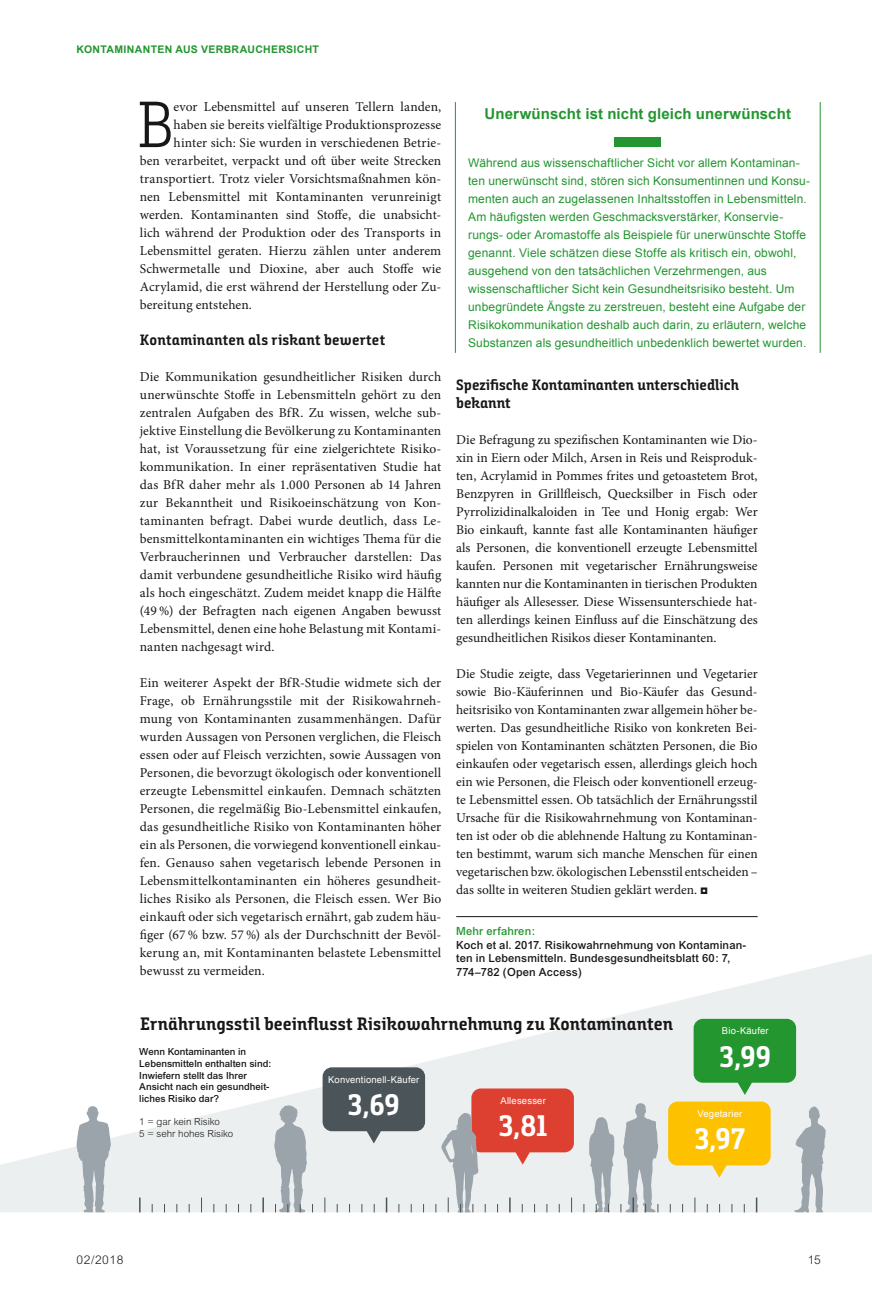
<style>
.page{position:relative;width:872px;height:1306px;background:#fff}
.page>*{position:absolute;margin:0;border:0;box-sizing:border-box;transform-origin:0 0}
.t1{font:65.1px "Bunday Slab Semi Light Up";color:#181716}
.t2{font:29.7px "Bunday Slab Bold Up";letter-spacing:.005em;color:#fff}
.t3{font:18px "Bunday Slab Bold Up";letter-spacing:.005em;color:#181716}
.t4{font:15px/18px "Bunday Slab Bold Up";color:#181716}
.t5{font:700 15px "Arial";letter-spacing:.01em;color:#239630}
.t6{font:13.5px/18px "Minion Pro";letter-spacing:.005em;color:#181716;text-align:justify}
.t7{font:12px/18px "Arial";letter-spacing:.01em;color:#239630}
.t8{font:300 12px "Arial";letter-spacing:.05em;color:#181716}
.t9{font:500 11.25px/13.5px "Arial";letter-spacing:.015em;color:#181716}
.t10{font:500 11.25px "Arial";letter-spacing:.015em;color:#239630}
.t11{font:700 10.5px "Arial";letter-spacing:.03em;color:#239630}
.t12{font:500 9.75px/11.7px "Arial";color:#181716}
.t13{font:300 9.75px/11.7px "Arial";color:#181716}
.t14{font:9.45px "Arial";letter-spacing:.02em;color:#fff}
.s1{font-family:"Arial";font-weight:900}
</style>
<div class="page">
<svg style="left:0;top:954px;width:872px;height:258px"></svg>
<svg style="left:76px;top:1106px;width:35px;height:106px;background:#bcc3c7"></svg>
<hr style="left:455px;top:102px;width:1px;height:50px;background:#239630">
<hr style="left:819px;top:102px;width:1px;height:50px;background:#239630">
<hr style="left:455px;top:152px;width:1px;height:201px;background:#239630">
<hr style="left:819px;top:152px;width:1px;height:201px;background:#239630">
<div style="left:614px;top:137px;width:47px;height:9px;background:#239630"></div>
<hr style="left:456px;top:916px;width:301px;height:1px;background:#181716">
<svg style="left:693px;top:1018px;width:103px;height:76px;background:#43a44f"></svg>
<svg style="left:668px;top:1101px;width:102px;height:76px;background:#fac825"></svg>
<svg style="left:322px;top:1067px;width:103px;height:76px;background:#656e71"></svg>
<svg style="left:794px;top:1106px;width:32px;height:106px;background:#c0c7ca"></svg>
<svg style="left:139px;top:1197px;width:2px;height:15px"></svg>
<svg style="left:201px;top:1197px;width:1px;height:15px"></svg>
<svg style="left:262px;top:1197px;width:2px;height:15px"></svg>
<svg style="left:274px;top:1105px;width:39px;height:107px;background:#bfc6c9"></svg>
<svg style="left:324px;top:1197px;width:1px;height:15px"></svg>
<svg style="left:386px;top:1197px;width:1px;height:15px"></svg>
<svg style="left:435px;top:1088px;width:139px;height:124px;background:#dca39f"></svg>
<svg style="left:583px;top:1117px;width:31px;height:95px;background:#bec5c9"></svg>
<svg style="left:620px;top:1103px;width:38px;height:109px;background:#bac1c5"></svg>
<svg style="left:694px;top:1197px;width:1px;height:15px"></svg>
<svg style="left:756px;top:1197px;width:1px;height:15px"></svg>
<p class="t11" style="left:77px;top:43px;width:244px">KONTAMINANTEN AUS VERBRAUCHERSICHT</p>
<h1 class="t1" style="left:137px;top:86px;width:38px">B</h1>
<p class="t6" style="left:173px;top:98px;width:269px">evor Lebensmittel auf unseren Tellern landen,</p>
<p class="t5" style="left:484px;top:104px;width:308px">Unerwünscht ist nicht gleich unerwünscht</p>
<p class="t7" style="left:468px;top:154px;width:343px">Während aus wissenschaftlicher Sicht vor allem Kontaminan&shy;ten unerwünscht sind, stören sich Konsumentinnen und Konsu&shy;menten auch an zugelassenen Inhaltsstoffen in Lebensmitteln.<br>Am häufigsten werden Geschmacksverstärker, Konservie&shy;rungs- oder Aromastoffe als Beispiele für unerwünschte Stoffe genannt. Viele schätzen diese Stoffe als kritisch ein, obwohl, ausgehend von den tatsächlichen Verzehrmengen, aus wissenschaftlicher Sicht kein Gesundheitsrisiko besteht. Um unbegründete Ängste zu zerstreuen, besteht eine Aufgabe der Risikokommunikation deshalb auch darin, zu erläutern, welche Substanzen als gesundheitlich unbedenklich bewertet wurden.</p>
<p class="t6" style="left:173px;top:116px;width:269px">haben sie bereits vielfältige Produktionsprozesse</p>
<p class="t6" style="left:173px;top:134px;width:269px">hinter sich: Sie wurden in verschiedenen Betrie-</p>
<p class="t6" style="left:140px;top:152px;width:303px">ben verarbeitet, verpackt und oft über weite Strecken</p>
<p class="t6" style="left:140px;top:170px;width:303px">transportiert. Trotz vieler Vorsichtsmaßnahmen kön-</p>
<p class="t6" style="left:140px;top:188px;width:303px">nen Lebensmittel mit Kontaminanten verunreinigt</p>
<p class="t6" style="left:140px;top:206px;width:303px">werden. Kontaminanten sind Stoffe, die unabsicht-</p>
<p class="t6" style="left:140px;top:224px;width:303px">lich während der Produktion oder des Transports in</p>
<p class="t6" style="left:140px;top:242px;width:303px">Lebensmittel geraten. Hierzu zählen unter anderem</p>
<p class="t6" style="left:140px;top:260px;width:303px">Schwermetalle und Dioxine, aber auch Stoffe wie</p>
<p class="t6" style="left:140px;top:278px;width:303px">Acrylamid, die erst während der Herstellung oder Zu-</p>
<p class="t6" style="left:140px;top:296px;width:114px">bereitung entstehen.</p>
<p class="t4" style="left:140px;top:331px;width:247px">Kontaminanten als riskant bewertet</p>
<p class="t6" style="left:140px;top:368px;width:303px">Die Kommunikation gesundheitlicher Risiken durch unerwünschte Stoffe in Lebensmitteln gehört zu den zentralen Aufgaben des BfR. Zu wissen, welche sub&shy;jektive Einstellung die Bevölkerung zu Kontaminanten hat, ist Voraussetzung für eine zielgerichtete Risiko&shy;kommunikation. In einer repräsentativen Studie hat das BfR daher mehr als 1.000 Personen ab 14 Jahren zur Bekanntheit und Risikoeinschätzung von Kon&shy;taminanten befragt. Dabei wurde deutlich, dass Le&shy;bensmittelkontaminanten ein wichtiges Thema für die Verbraucherinnen und Verbraucher darstellen: Das damit verbundene gesundheitliche Risiko wird häufig als hoch eingeschätzt. Zudem meidet knapp die Hälfte (49 %) der Befragten nach eigenen Angaben bewusst Lebensmittel, denen eine hohe Belastung mit Kontami&shy;nanten nachgesagt wird.</p>
<p class="t6" style="left:140px;top:674px;width:303px">Ein weiterer Aspekt der BfR-Studie widmete sich der Frage, ob Ernährungsstile mit der Risikowahrneh&shy;mung von Kontaminanten zusammenhängen. Dafür wurden Aussagen von Personen verglichen, die Fleisch essen oder auf Fleisch verzichten, sowie Aussagen von Personen, die bevorzugt ökologisch oder konventionell erzeugte Lebensmittel einkaufen. Demnach schätzten Personen, die regelmäßig Bio-Lebensmittel einkaufen, das gesundheitliche Risiko von Kontaminanten höher ein als Personen, die vorwiegend konventionell einkau&shy;fen. Genauso sahen vegetarisch lebende Personen in Lebensmittelkontaminanten ein höheres gesundheit&shy;liches Risiko als Personen, die Fleisch essen. Wer Bio einkauft oder sich vegetarisch ernährt, gab zudem häu&shy;figer (67 % bzw. 57 %) als der Durchschnitt der Bevöl&shy;kerung an, mit Kontaminanten belastete Lebensmittel bewusst zu vermeiden.</p>
<p class="t4" style="left:456px;top:376px;width:284px">Spezifische Kontaminanten unterschiedlich bekannt</p>
<p class="t6" style="left:456px;top:431px;width:303px">Die Befragung zu spezifischen Kontaminanten wie Dio&shy;xin in Eiern oder Milch, Arsen in Reis und Reisproduk&shy;ten, Acrylamid in Pommes frites und getoastetem Brot, Benzpyren in Grillfleisch, Quecksilber in Fisch oder Pyrrolizidinalkaloiden in Tee und Honig ergab: Wer Bio einkauft, kannte fast alle Kontaminanten häufiger als Personen, die konventionell erzeugte Lebensmittel kaufen. Personen mit vegetarischer Ernährungsweise kannten nur die Kontaminanten in tierischen Produkten häufiger als Allesesser. Diese Wissensunterschiede hat&shy;ten allerdings keinen Einfluss auf die Einschätzung des gesundheitlichen Risikos dieser Kontaminanten.</p>
<p class="t6" style="left:456px;top:665px;width:303px">Die Studie zeigte, dass Vegetarierinnen und Vegetarier sowie Bio-Käuferinnen und Bio-Käufer das Gesund&shy;heitsrisiko von Kontaminanten zwar allgemein höher be&shy;werten. Das gesundheitliche Risiko von konkreten Bei&shy;spielen von Kontaminanten schätzten Personen, die Bio einkaufen oder vegetarisch essen, allerdings gleich hoch ein wie Personen, die Fleisch oder konventionell erzeug&shy;te Lebensmittel essen. Ob tatsächlich der Ernährungsstil Ursache für die Risikowahrnehmung von Kontaminan&shy;ten ist oder ob die ablehnende Haltung zu Kontaminan&shy;ten bestimmt, warum sich manche Menschen für einen vegetarischen bzw. ökologischen Lebensstil entscheiden – das sollte in weiteren Studien geklärt werden. <span class="s1">◘</span></p>
<p class="t10" style="left:456px;top:924px;width:80px">Mehr erfahren:</p>
<p class="t9" style="left:456px;top:937px;width:292px">Koch et al. 2017. Risikowahrnehmung von Kontaminan&shy;ten in Lebensmitteln. Bundesgesundheitsblatt 60: 7,<br>774–782 (Open Access)</p>
<h3 class="t3" style="left:140px;top:1012px;width:534px">Ernährungsstil beeinflusst Risikowahrnehmung zu Kontaminanten</h3>
<p class="t14" style="left:722px;top:1024px;width:48px">Bio-Käufer</p>
<h2 class="t2" style="left:719px;top:1038px;width:53px">3,99</h2>
<p class="t12" style="left:139px;top:1045px;width:133px">Wenn Kontaminanten in<br>Lebensmitteln enthalten sind:<br>Inwiefern stellt das Ihrer<br>Ansicht nach ein gesundheit&shy;liches Risiko dar?</p>
<p class="t13" style="left:139px;top:1116px;width:95px">1 = gar kein Risiko<br>5 = sehr hohes Risiko</p>
<p class="t14" style="left:328px;top:1073px;width:93px">Konventionell-Käufer</p>
<h2 class="t2" style="left:348px;top:1086px;width:53px">3,69</h2>
<p class="t14" style="left:500px;top:1094px;width:47px">Allesesser</p>
<h2 class="t2" style="left:498px;top:1107px;width:50px">3,81</h2>
<p class="t14" style="left:697px;top:1107px;width:47px">Vegetarier</p>
<h2 class="t2" style="left:695px;top:1120px;width:52px">3,97</h2>
<p class="t8" style="left:77px;top:1252px;width:48px">02/2018</p>
<p class="t8" style="left:807px;top:1252px;width:15px">15</p>
</div>
